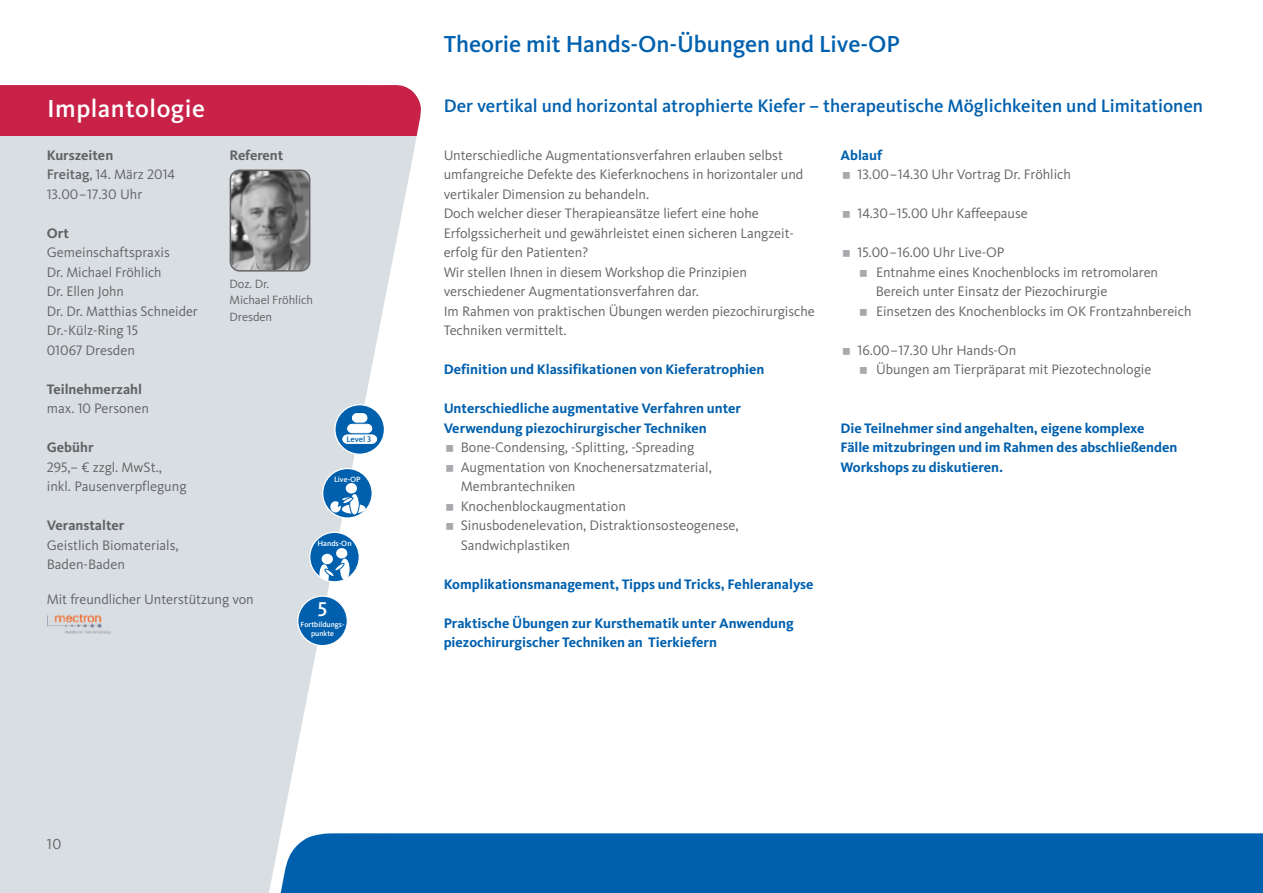
<style>
.page{position:relative;width:1263px;height:893px;background:#fff}
.page>*{position:absolute;margin:0;border:0;box-sizing:border-box;transform-origin:0 0}
.t1{font:500 25.5px "Kievit OT";letter-spacing:.02em;color:#fff}
.t2{font:500 24px "Kievit OT";color:#0160ae}
.t3{font:500 20.7px "Kievit OT";color:#fff}
.t4{font:500 18.75px "Kievit OT";color:#0160ae}
.t5{font:15px "Kievit OT";color:#636366}
.t6{font:14.25px/19.5px "Kievit OT";letter-spacing:-.005em;color:#636366}
.t7{font:700 14.25px/19.5px "Kievit OT";color:#0160ae}
.t8{font:700 14.25px "Kievit OT";color:#636366}
.t9{font:12.45px/16.5px "Kievit OT";letter-spacing:-.01em;color:#636366}
.t10{font:500 8.55px "Kievit OT";color:#0160ae}
.t11{font:500 7.95px "Kievit OT";color:#fff}
.t12{font:500 7.65px/9.1px "Kievit OT";color:#fff;text-align:center}
.s1{font-weight:700}
.s2{font-weight:500}
</style>
<div class="page">
<svg style="left:0;top:136px;width:417px;height:757px;background:#dde2e6"></svg>
<div style="left:0;top:85px;width:422px;height:51px;background:#c82249"></div>
<div style="left:277px;top:833px;width:985px;height:60px;background:#0160ae"></div>
<svg style="left:230px;top:170px;width:80px;height:102px;background:#818181"></svg>
<img style="left:47px;top:614px;width:63px;height:20px">
<svg style="left:335px;top:405px;width:49px;height:49px"></svg>
<div style="left:334px;top:404px;width:51px;height:51px;border:1px solid #fff;border-radius:50%"></div>
<svg style="left:342px;top:435px;width:35px;height:9px"></svg>
<div style="left:348px;top:424px;width:24px;height:9px;background:#fff;border-radius:4px"></div>
<div style="left:347px;top:424px;width:25px;height:9px;border:1px solid #fff;border-radius:4px"></div>
<div style="left:352px;top:414px;width:15px;height:8px;background:#fff;border-radius:4px"></div>
<div style="left:352px;top:414px;width:15px;height:8px;border:1px solid #fff;border-radius:4px"></div>
<div style="left:323px;top:468px;width:49px;height:50px;background:#0160ae;border-radius:50%"></div>
<div style="left:322px;top:468px;width:51px;height:51px;border:1px solid #fff;border-radius:50%"></div>
<div style="left:330px;top:501px;width:11px;height:12px;background:#fff;border-radius:50%"></div>
<div style="left:346px;top:483px;width:11px;height:10px;background:#fff;border-radius:50%"></div>
<div style="left:350px;top:493px;width:9px;height:22px;border:1px solid #0160ae;border-radius:50%"></div>
<svg style="left:338px;top:497px;width:28px;height:17px"></svg>
<div style="left:298px;top:596px;width:49px;height:50px;background:#0160ae;border-radius:50%"></div>
<div style="left:297px;top:595px;width:51px;height:51px;border:1px solid #fff;border-radius:50%"></div>
<div style="left:310px;top:532px;width:49px;height:50px;background:#0160ae;border-radius:50%"></div>
<div style="left:309px;top:532px;width:51px;height:50px;border:1px solid #fff;border-radius:50%"></div>
<div style="left:322px;top:554px;width:11px;height:10px;background:#fff;border-radius:50%"></div>
<div style="left:336px;top:548px;width:11px;height:10px;background:#fff;border-radius:50%"></div>
<div style="left:340px;top:559px;width:10px;height:21px;background:#fff;border-radius:50%"></div>
<svg style="left:319px;top:562px;width:26px;height:19px"></svg>
<svg style="left:1262px;top:833px;width:1px;height:60px"></svg>
<h1 class="t1" style="left:47px;top:99px;width:159px">Implantologie</h1>
<p class="t6" style="left:47px;top:146px;width:130px"><span class="s1">Kurszeiten<br></span><span class="s2">Freitag</span>, 14. März 2014<br>13.00–17.30 Uhr</p>
<p class="t8" style="left:47px;top:227px;width:24px">Ort</p>
<p class="t6" style="left:47px;top:244px;width:152px">Gemeinschaftspraxis<br>Dr. Michael Fröhlich<br>Dr. Ellen John<br>Dr. Dr. Matthias Schneider<br>Dr.-Külz-Ring 15<br>01067 Dresden</p>
<p class="t8" style="left:47px;top:383px;width:97px">Teilnehmerzahl</p>
<p class="t6" style="left:47px;top:400px;width:104px">max. 10 Personen</p>
<p class="t8" style="left:47px;top:442px;width:48px">Gebühr</p>
<p class="t6" style="left:47px;top:458px;width:141px">295,– € zzgl. MwSt., inkl. Pausenverpflegung</p>
<p class="t8" style="left:47px;top:520px;width:79px">Veranstalter</p>
<p class="t6" style="left:47px;top:536px;width:133px">Geistlich Biomaterials,<br>Baden-Baden</p>
<p class="t6" style="left:47px;top:590px;width:209px">Mit freundlicher Unterstützung von</p>
<p class="t8" style="left:230px;top:149px;width:55px">Referent</p>
<p class="t9" style="left:230px;top:277px;width:85px">Doz. Dr.<br>Michael Fröhlich<br>Dresden</p>
<p class="t10" style="left:346px;top:436px;width:26px">Level 3</p>
<p class="t11" style="left:334px;top:476px;width:28px">Live-OP</p>
<p class="t11" style="left:317px;top:541px;width:36px">Hands-On</p>
<h3 class="t3" style="left:318px;top:601px;width:11px">5</h3>
<p class="t12" style="left:301px;top:620px;width:45px">Fortbildungs&shy;punkte</p>
<h2 class="t2" style="left:444px;top:35px;width:458px">Theorie mit Hands-On-Übungen und Live-OP</h2>
<h3 class="t4" style="left:444px;top:99px;width:761px">Der vertikal und horizontal atrophierte Kiefer – therapeutische Möglichkeiten und Limitationen</h3>
<p class="t6" style="left:444px;top:146px;width:373px">Unterschiedliche Augmentationsverfahren erlauben selbst umfangreiche Defekte des Kieferknochens in horizontaler und vertikaler Dimension zu behandeln.<br>Doch welcher dieser Therapieansätze liefert eine hohe Erfolgssicherheit und gewährleistet einen sicheren Langzeit&shy;erfolg für den Patienten?<br>Wir stellen Ihnen in diesem Workshop die Prinzipien verschiedener Augmentationsverfahren dar.<br>Im Rahmen von praktischen Übungen werden piezochirurgische Techniken vermittelt.</p>
<p class="t7" style="left:444px;top:361px;width:322px">Definition und Klassifikationen von Kieferatrophien</p>
<p class="t7" style="left:444px;top:400px;width:299px">Unterschiedliche augmentative Verfahren unter<br>Verwendung piezochirurgischer Techniken</p>
<p class="t6" style="left:461px;top:439px;width:279px">Bone-Condensing, -Splitting, -Spreading Augmentation von Knochenersatzmaterial, Membrantechniken Knochenblockaugmentation Sinusbodenelevation, Distraktionsosteogenese, Sandwichplastiken</p>
<p class="t7" style="left:444px;top:575px;width:371px">Komplikationsmanagement, Tipps und Tricks, Fehleranalyse</p>
<p class="t7" style="left:444px;top:614px;width:352px">Praktische Übungen zur Kursthematik unter Anwendung piezochirurgischer Techniken an Tierkiefern</p>
<p class="t7" style="left:840px;top:146px;width:43px">Ablauf</p>
<p class="t6" style="left:857px;top:166px;width:215px">13.00–14.30 Uhr Vortrag Dr. Fröhlich</p>
<p class="t6" style="left:857px;top:205px;width:172px">14.30–15.00 Uhr Kaffeepause</p>
<p class="t6" style="left:876px;top:244px;width:317px;text-indent:-18px">15.00–16.00 Uhr Live-OP<br>Entnahme eines Knochenblocks im retromolaren Bereich unter Einsatz der Piezochirurgie<br>Einsetzen des Knochenblocks im OK Frontzahnbereich</p>
<p class="t6" style="left:876px;top:341px;width:277px;text-indent:-18px">16.00–17.30 Uhr Hands-On<br>Übungen am Tierpräparat mit Piezotechnologie</p>
<p class="t7" style="left:840px;top:419px;width:338px">Die Teilnehmer sind angehalten, eigene komplexe<br>Fälle mitzubringen und im Rahmen des abschließenden<br>Workshops zu diskutieren.</p>
<p class="t5" style="left:47px;top:838px;width:16px">10</p>
</div>
